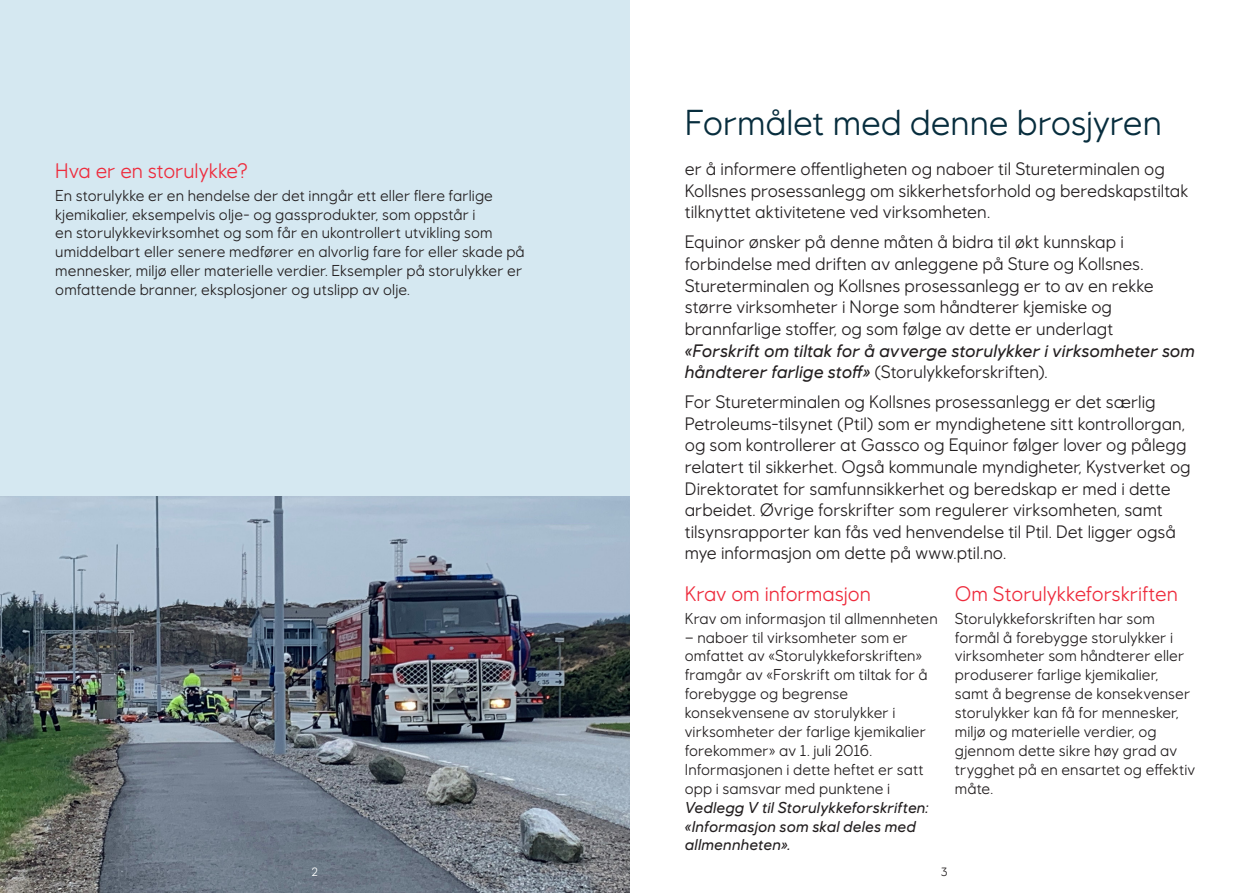
<style>
.page{position:relative;width:1259px;height:893px;background:#fff}
.page>*{position:absolute;margin:0;border:0;box-sizing:border-box;transform-origin:0 0}
.Kapittel{font:36px "Equinor";letter-spacing:-.005em;color:#072d3d}
.kapittel_liten{font:21px "Equinor";color:#ee2c3d}
.brødtekst{font:18px/21.6px "Equinor";color:#231f20}
.brødtekst-2{font:15.75px/18.9px "Equinor";letter-spacing:.005em;color:#231f20}
.t1{font:12px "Equinor";color:#fff}
.t2{font:12px "Equinor";color:#231f20}
.s1{font-weight:500;font-style:italic}
</style>
<div class="page">
<img style="left:0;top:495px;width:629px;height:398px">
<div style="left:0;top:0;width:629px;height:495px;background:#d5e8f1"></div>
<p class="kapittel_liten" style="left:55px;top:158px;width:194px">Hva er en storulykke?</p>
<p class="brødtekst-2" style="left:55px;top:186px;width:471px">En storulykke er en hendelse der det inngår ett eller flere farlige kjemikalier, eksempelvis olje- og gassprodukter, som oppstår i<br>en storulykkevirksomhet og som får en ukontrollert utvikling som umiddelbart eller senere medfører en alvorlig fare for eller skade på mennesker, miljø eller materielle verdier. Eksempler på storulykker er omfattende branner, eksplosjoner og utslipp av olje.</p>
<p class="Kapittel" style="left:685px;top:101px;width:478px">Formålet med denne brosjyren</p>
<p class="brødtekst" style="left:685px;top:158px;width:505px">er å informere offentligheten og naboer til Stureterminalen og<br>Kollsnes prosessanlegg om sikkerhetsforhold og beredskapstiltak tilknyttet aktivitetene ved virksomheten.</p>
<p class="brødtekst" style="left:685px;top:231px;width:512px">Equinor ønsker på denne måten å bidra til økt kunnskap i forbindelse med driften av anleggene på Sture og Kollsnes.<br>Stureterminalen og Kollsnes prosessanlegg er to av en rekke større virksomheter i Norge som håndterer kjemiske og brannfarlige stoffer, og som følge av dette er underlagt<br><span class="s1">«Forskrift om tiltak for å avverge storulykker i virksomheter som håndterer farlige stoff»</span> (Storulykkeforskriften).</p>
<p class="brødtekst" style="left:685px;top:391px;width:507px">For Stureterminalen og Kollsnes prosessanlegg er det særlig Petroleums-tilsynet (Ptil) som er myndighetene sitt kontrollorgan, og som kontrollerer at Gassco og Equinor følger lover og pålegg relatert til sikkerhet. Også kommunale myndigheter, Kystverket og Direktoratet for samfunnsikkerhet og beredskap er med i dette arbeidet. Øvrige forskrifter som regulerer virksomheten, samt tilsynsrapporter kan fås ved henvendelse til Ptil. Det ligger også mye informasjon om dette på www.ptil.no.</p>
<p class="kapittel_liten" style="left:685px;top:581px;width:188px">Krav om informasjon</p>
<p class="brødtekst-2" style="left:685px;top:609px;width:254px">Krav om informasjon til allmennheten</p>
<p class="brødtekst-2" style="left:685px;top:627px;width:245px">– naboer til virksomheter som er omfattet av «Storulykkeforskriften» framgår av «Forskrift om tiltak for å forebygge og begrense konsekvensene av storulykker i virksomheter der farlige kjemikalier forekommer» av 1. juli 2016.<br>Informasjonen i dette heftet er satt opp i samsvar med punktene i<br><span class="s1">Vedlegg V til Storulykkeforskriften: «Informasjon som skal deles med allmennheten».</span></p>
<p class="kapittel_liten" style="left:955px;top:581px;width:224px">Om Storulykkeforskriften</p>
<p class="brødtekst-2" style="left:955px;top:609px;width:242px">Storulykkeforskriften har som formål å forebygge storulykker i virksomheter som håndterer eller produserer farlige kjemikalier, samt å begrense de konsekvenser storulykker kan få for mennesker, miljø og materielle verdier, og gjennom dette sikre høy grad av trygghet på en ensartet og effektiv måte.</p>
<p class="t1" style="left:311px;top:864px;width:8px">2</p>
<p class="t2" style="left:941px;top:864px;width:8px">3</p>
</div>
